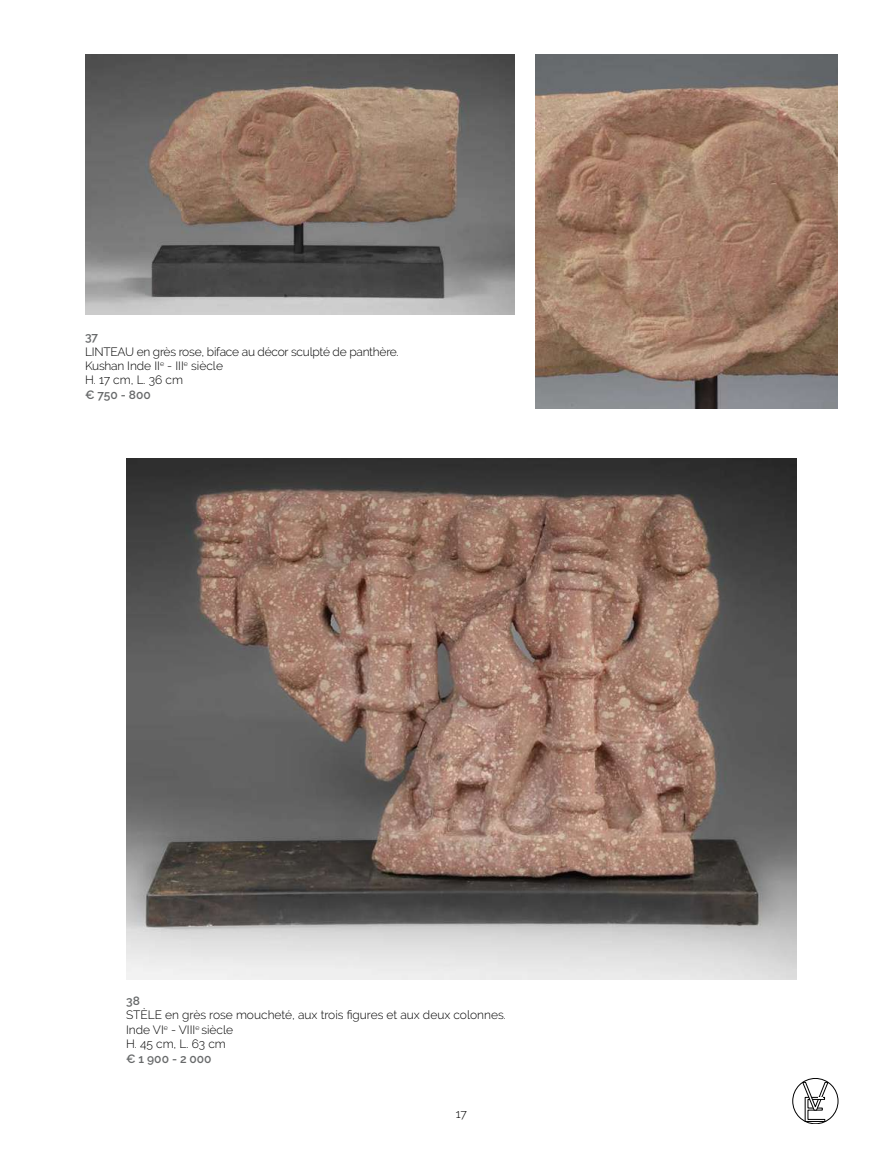
<style>
.page{position:relative;width:893px;height:1149px;background:#fff}
.page>*{position:absolute;margin:0;border:0;box-sizing:border-box;transform-origin:0 0}
.t1{font:300 12px/14.4px "Raleway";color:#000}
.t2{font:300 12px/14.4px "Raleway";letter-spacing:-.02em;color:#000}
.t3{font:600 12px "Raleway";color:#686a6b}
</style>
<div class="page">
<svg style="left:792px;top:1078px;width:46px;height:45px"></svg>
<img style="left:536px;top:54px;width:301px;height:354px">
<img style="left:85px;top:54px;width:429px;height:261px">
<img style="left:126px;top:458px;width:670px;height:521px">
<p class="t3" style="left:85px;top:330px;width:14px">37</p>
<p class="t2" style="left:85px;top:344px;width:315px">LINTEAU en grès rose, biface au décor sculpté de panthère.<br>Kushan Inde II<sup>e</sup> - III<sup>e</sup> siècle<br>H. 17 cm, L. 36 cm</p>
<p class="t3" style="left:85px;top:387px;width:67px">€ 750 - 800</p>
<p class="t3" style="left:126px;top:993px;width:15px">38</p>
<p class="t1" style="left:126px;top:1007px;width:381px">STÈLE en grès rose moucheté, aux trois figures et aux deux colonnes.<br>Inde VI<sup>e</sup> - VIII<sup>e</sup> siècle<br>H. 45 cm, L. 63 cm</p>
<p class="t3" style="left:126px;top:1051px;width:87px">€ 1 900 - 2 000</p>
<p class="t1" style="left:456px;top:1106px;width:13px">17</p>
</div>
